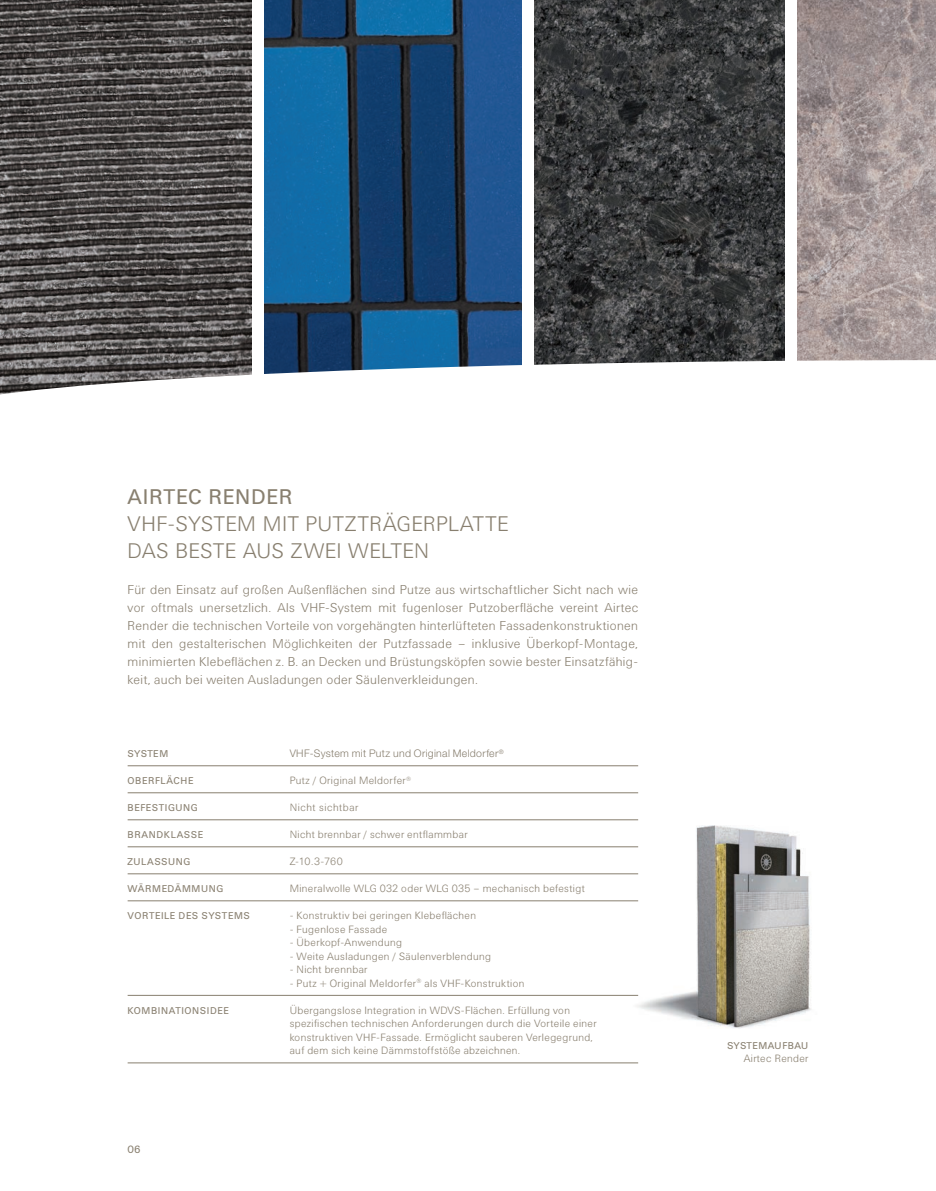
<style>
.page{position:relative;width:936px;height:1191px;background:#fff}
.page>*{position:absolute;margin:0;border:0;box-sizing:border-box;transform-origin:0 0}
.t1{font:300 21px/27px "Univers BQ";letter-spacing:.03em;color:#887f6f}
.t2{font:21px "Univers BQ";letter-spacing:.025em;color:#887f6f}
.t3{font:300 12.75px/18px "Univers BQ";letter-spacing:.025em;color:#887f6f;text-align:justify}
.t4{font:300 10.5px/13.5px "Univers BQ";letter-spacing:.035em;color:#887f6f}
.t5{font:300 10.5px "Helvetica Neue LT Std";letter-spacing:.03em;color:#887f6f}
.t6{font:10.5px "Univers BQ";color:#887f6f}
.t7{font:9.75px "Univers BQ";letter-spacing:.055em;color:#887f6f}
.t8{font:9.75px "Univers BQ";letter-spacing:.025em;color:#887f6f}
</style>
<div class="page">
<img style="left:627px;top:825px;width:184px;height:204px">
<hr style="left:128px;top:765px;width:510px;height:1px;background:#887f6f">
<hr style="left:128px;top:792px;width:510px;height:1px;background:#887f6f">
<hr style="left:128px;top:819px;width:510px;height:1px;background:#887f6f">
<hr style="left:128px;top:846px;width:510px;height:1px;background:#887f6f">
<hr style="left:128px;top:873px;width:510px;height:1px;background:#887f6f">
<hr style="left:128px;top:900px;width:510px;height:1px;background:#887f6f">
<hr style="left:128px;top:995px;width:510px;height:1px;background:#887f6f">
<hr style="left:128px;top:1062px;width:510px;height:1px;background:#887f6f">
<img style="left:0;top:0;width:252px;height:360px">
<svg style="left:264px;top:0;width:258px;height:360px"></svg>
<svg style="left:534px;top:0;width:251px;height:360px"></svg>
<svg style="left:797px;top:0;width:138px;height:360px"></svg>
<svg style="left:0;top:360px;width:935px;height:35px"></svg>
<div style="left:252px;top:0;width:12px;height:403px;background:#fff"></div>
<div style="left:522px;top:0;width:11px;height:406px;background:#fff"></div>
<div style="left:785px;top:0;width:12px;height:396px;background:#fff"></div>
<h1 class="t2" style="left:128px;top:485px;width:167px">AIRTEC RENDER</h1>
<h1 class="t1" style="left:128px;top:511px;width:382px">VHF-SYSTEM MIT PUTZTRÄGERPLATTE<br>DAS BESTE AUS ZWEI WELTEN</h1>
<p class="t3" style="left:128px;top:581px;width:512px">Für den Einsatz auf großen Außenflächen sind Putze aus wirtschaftlicher Sicht nach wie vor oftmals unersetzlich. Als VHF-System mit fugenloser Putzoberfläche vereint Airtec Render die technischen Vorteile von vorgehängten hinterlüfteten Fassadenkonstruktionen mit den gestalterischen Möglichkeiten der Putzfassade – inklusive Überkopf-Montage, minimierten Klebeflächen z. B. an Decken und Brüstungsköpfen sowie bester Einsatzfähig&shy;keit, auch bei weiten Ausladungen oder Säulenverkleidungen.</p>
<p class="t7" style="left:128px;top:748px;width:42px">SYSTEM</p>
<p class="t5" style="left:290px;top:747px;width:215px">VHF-System mit Putz und Original Meldorfer<sup>®</sup></p>
<p class="t7" style="left:128px;top:775px;width:67px">OBERFLÄCHE</p>
<p class="t4" style="left:290px;top:774px;width:123px">Putz / Original Meldorfer<sup>®</sup></p>
<p class="t7" style="left:128px;top:802px;width:72px">BEFESTIGUNG</p>
<p class="t4" style="left:290px;top:801px;width:70px">Nicht sichtbar</p>
<p class="t7" style="left:128px;top:829px;width:77px">BRANDKLASSE</p>
<p class="t4" style="left:290px;top:828px;width:179px">Nicht brennbar / schwer entflammbar</p>
<p class="t7" style="left:128px;top:856px;width:64px">ZULASSUNG</p>
<p class="t4" style="left:290px;top:855px;width:55px">Z-10.3-760</p>
<p class="t7" style="left:128px;top:883px;width:97px">WÄRMEDÄMMUNG</p>
<p class="t4" style="left:290px;top:882px;width:296px">Mineralwolle WLG 032 oder WLG 035 – mechanisch befestigt</p>
<p class="t7" style="left:128px;top:910px;width:124px">VORTEILE DES SYSTEMS</p>
<p class="t4" style="left:290px;top:909px;width:188px">- Konstruktiv bei geringen Klebeflächen</p>
<p class="t4" style="left:290px;top:922px;width:99px">- Fugenlose Fassade</p>
<p class="t4" style="left:290px;top:936px;width:114px">- Überkopf-Anwendung</p>
<p class="t4" style="left:290px;top:949px;width:203px">- Weite Ausladungen / Säulenverblendung</p>
<p class="t4" style="left:290px;top:963px;width:79px">- Nicht brennbar</p>
<p class="t4" style="left:290px;top:976px;width:236px">- Putz + Original Meldorfer<sup>®</sup> als VHF-Konstruktion</p>
<p class="t7" style="left:128px;top:1004px;width:103px">KOMBINATIONSIDEE</p>
<p class="t4" style="left:290px;top:1003px;width:308px">Übergangslose Integration in WDVS-Flächen. Erfüllung von spezifischen technischen Anforderungen durch die Vorteile einer konstruktiven VHF-Fassade. Ermöglicht sauberen Verlegegrund, auf dem sich keine Dämmstoffstöße abzeichnen.</p>
<p class="t6" style="left:128px;top:1143px;width:15px">06</p>
<p class="t8" style="left:727px;top:1040px;width:83px">SYSTEMAUFBAU</p>
<p class="t4" style="left:743px;top:1052px;width:66px">Airtec Render</p>
</div>
